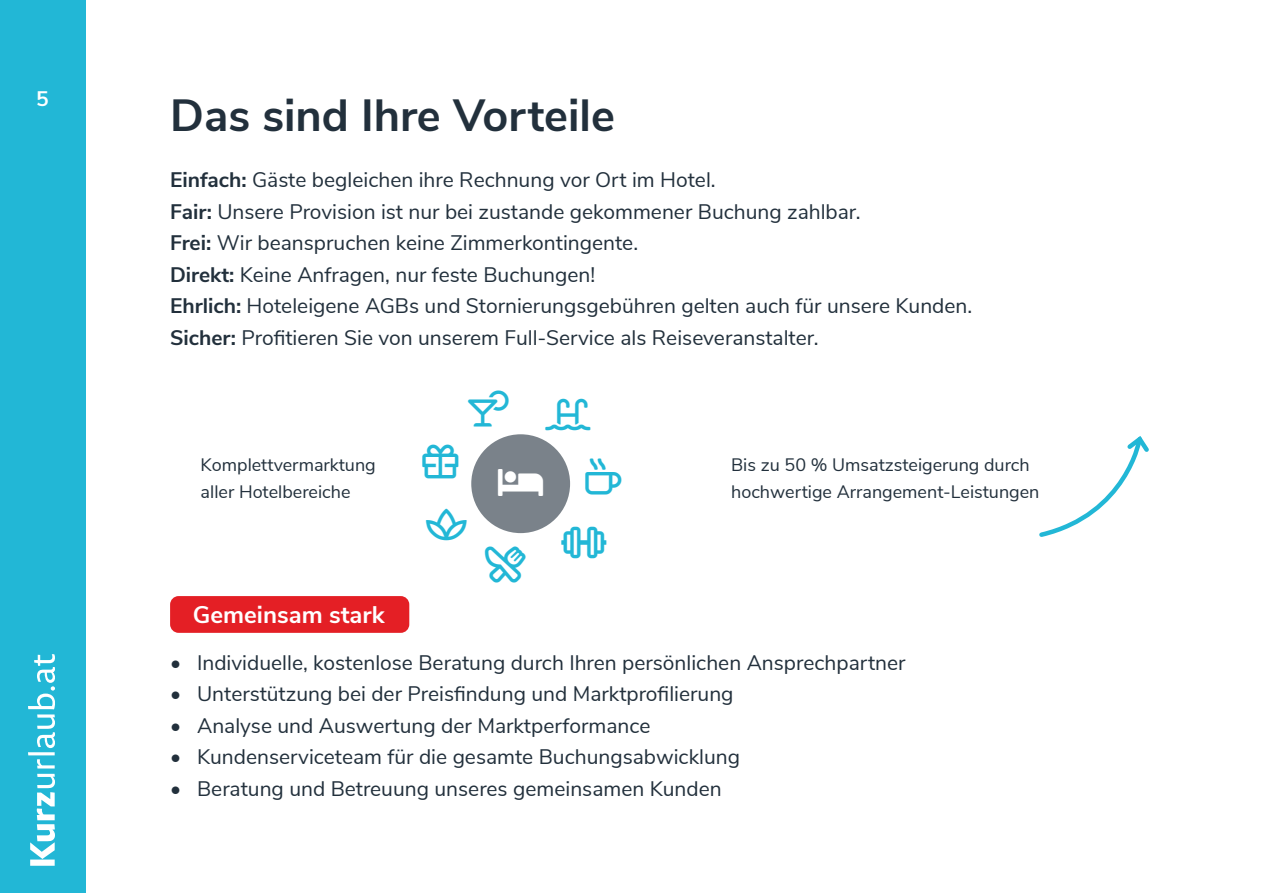
<style>
.page{position:relative;width:1263px;height:893px;background:#fff}
.page>*{position:absolute;margin:0;border:0;box-sizing:border-box;transform-origin:0 0}
.t1{font:700 45px "Nunito Sans";color:#22303c}
.t2{font:700 24px "Nunito Sans";color:#fff}
.t3{font:21px/31.5px "Nunito Sans";color:#22303c}
.t4{font:700 21px "Nunito Sans";color:#fff}
.t5{font:18px/27px "Nunito Sans";color:#22303c}
.s1{font-weight:700}
</style>
<div class="page">
<div style="left:0;top:0;width:85px;height:893px;background:#22b7d6"></div>
<svg style="left:30px;top:774px;width:25px;height:92px"></svg>
<svg style="left:37px;top:759px;width:18px;height:9px"></svg>
<hr style="left:28px;top:752px;width:27px;height:3px;background:#fff">
<svg style="left:28px;top:654px;width:27px;height:94px"></svg>
<div style="left:471px;top:434px;width:99px;height:99px;background:#7a828a;border-radius:50%"></div>
<div style="left:170px;top:596px;width:239px;height:37px;background:#e41f25;border-radius:9px"></div>
<svg style="left:1039px;top:436px;width:110px;height:101px"></svg>
<p class="t4" style="left:36px;top:84px;width:14px">5</p>
<h1 class="t1" style="left:170px;top:82px;width:446px">Das sind Ihre Vorteile</h1>
<p class="t3" style="left:170px;top:163px;width:804px"><span class="s1">Einfach:</span> Gäste begleichen ihre Rechnung vor Ort im Hotel.<br><span class="s1">Fair:</span> Unsere Provision ist nur bei zustande gekommener Buchung zahlbar.<br><span class="s1">Frei:</span> Wir beanspruchen keine Zimmerkontingente.<br><span class="s1">Direkt:</span> Keine Anfragen, nur feste Buchungen!<br><span class="s1">Ehrlich:</span> Hoteleigene AGBs und Stornierungsgebühren gelten auch für unsere Kunden.<br><span class="s1">Sicher:</span> Profitieren Sie von unserem Full-Service als Reiseveranstalter.</p>
<p class="t5" style="left:201px;top:451px;width:177px">Komplettvermarktung aller Hotelbereiche</p>
<p class="t5" style="left:731px;top:451px;width:310px">Bis zu 50 % Umsatzsteigerung durch hochwertige Arrangement-Leistungen</p>
<p class="t2" style="left:193px;top:597px;width:193px">Gemeinsam stark</p>
<p class="t3" style="left:170px;top:645px;width:737px">• Individuelle, kostenlose Beratung durch Ihren persönlichen Ansprechpartner</p>
<p class="t3" style="left:170px;top:677px;width:565px">• Unterstützung bei der Preisfindung und Marktprofilierung</p>
<p class="t3" style="left:170px;top:708px;width:482px">• Analyse und Auswertung der Marktperformance</p>
<p class="t3" style="left:170px;top:740px;width:571px">• Kundenserviceteam für die gesamte Buchungsabwicklung</p>
<p class="t3" style="left:170px;top:771px;width:553px">• Beratung und Betreuung unseres gemeinsamen Kunden</p>
</div>
